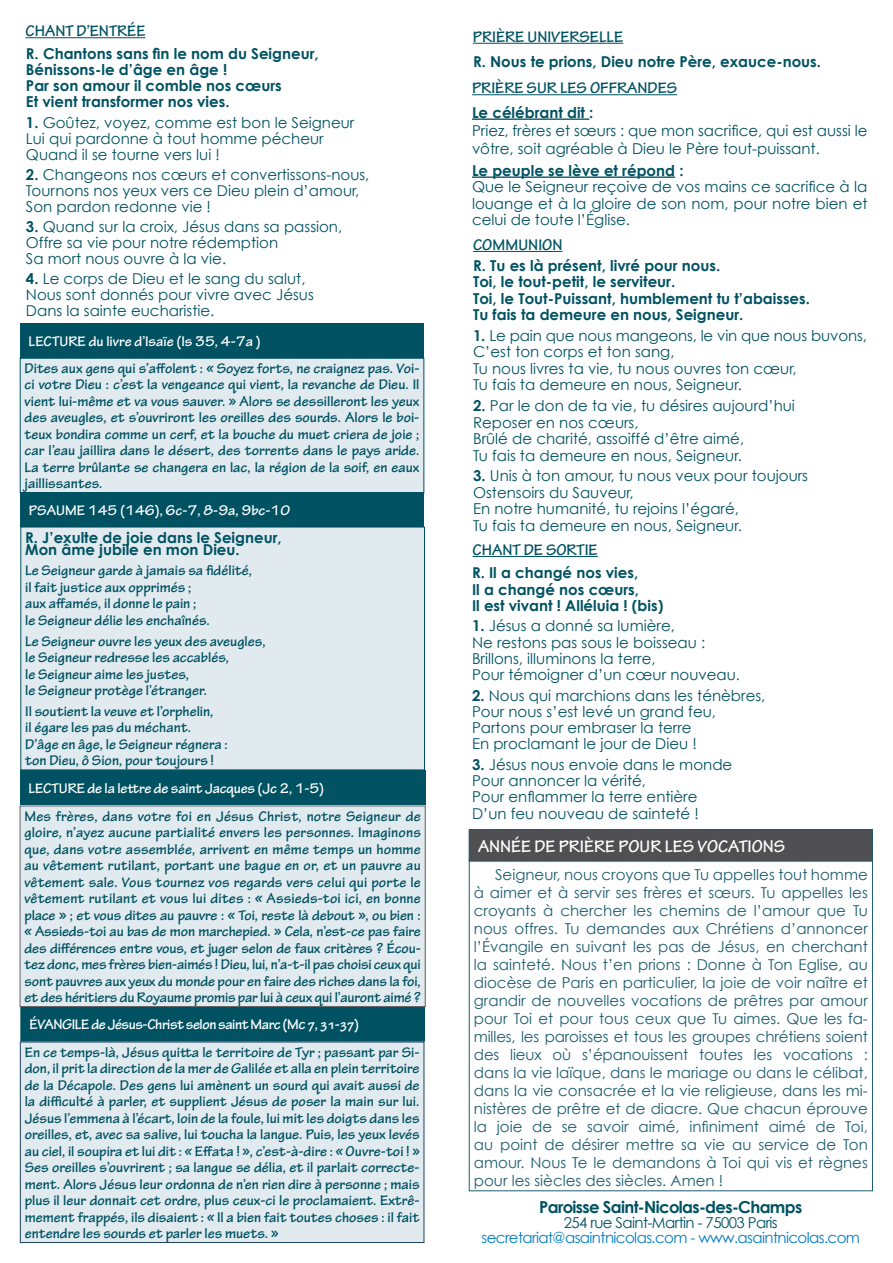
<style>
.page{position:relative;width:893px;height:1263px;background:#fff}
.page>*{position:absolute;margin:0;border:0;box-sizing:border-box;transform-origin:0 0}
.t1{font:700 18px "Tekton Pro";color:#fff}
.t2{font:700 16.5px "Tekton Pro";color:#005262}
.t3{font:700 16.5px "Century Gothic";letter-spacing:-.04em;color:#005262}
.t4{font:700 15px/16.5px "Tekton Pro";color:#005262;text-align:justify}
.t5{font:15px/16.5px "Century Gothic";color:#005262}
.t6{font:15px/18px "Century Gothic";color:#1d5d70;text-align:justify}
.t7{font:700 15px/16px "Century Gothic";color:#005262}
.t8{font:700 15px "Tekton Pro";letter-spacing:-.01em;color:#fff}
.t9{font:15px "Century Gothic";letter-spacing:-.04em;color:#007dc2}
.t10{font:700 15px "Tekton Pro";letter-spacing:-.03em;color:#fff}
.t11{font:15px "Century Gothic";letter-spacing:-.04em;color:#005262}
.s1{font-weight:700}
</style>
<div class="page">
<div style="left:20px;top:358px;width:404px;height:135px;background:#e1eaef"></div>
<div style="left:20px;top:358px;width:404px;height:135px;border:1px solid #005262"></div>
<div style="left:20px;top:324px;width:404px;height:34px;background:#005262"></div>
<div style="left:21px;top:527px;width:403px;height:243px;background:#e1eaef"></div>
<div style="left:20px;top:493px;width:404px;height:34px;background:#005262"></div>
<hr style="left:473px;top:43px;width:150px;height:1px;background:#005262">
<hr style="left:473px;top:556px;width:125px;height:1px;background:#005262">
<hr style="left:26px;top:37px;width:120px;height:1px;background:#005262">
<div style="left:21px;top:1007px;width:403px;height:34px;background:#005262"></div>
<div style="left:20px;top:1042px;width:404px;height:200px;background:#e1eaef"></div>
<div style="left:20px;top:1042px;width:404px;height:201px;border:1px solid #1b405b"></div>
<hr style="left:473px;top:251px;width:90px;height:1px;background:#005262">
<hr style="left:472px;top:118px;width:117px;height:2px;background:#005262">
<hr style="left:472px;top:176px;width:203px;height:2px;background:#005262">
<hr style="left:472px;top:94px;width:205px;height:1px;background:#005262">
<div style="left:469px;top:830px;width:403px;height:31px;background:#504f52"></div>
<div style="left:469px;top:829px;width:404px;height:32px;border:1px solid #1d5d70"></div>
<div style="left:20px;top:770px;width:406px;height:34px;background:#005262"></div>
<div style="left:20px;top:806px;width:405px;height:200px;background:#e1eaef"></div>
<div style="left:20px;top:806px;width:405px;height:201px;border:1px solid #626265"></div>
<p class="t2" style="left:26px;top:21px;width:122px">CHANT D’ENTRÉE</p>
<p class="t7" style="left:26px;top:46px;width:294px">R. Chantons sans fin le nom du Seigneur,<br>Bénissons-le d’âge en âge !<br>Par son amour il comble nos cœurs<br>Et vient transformer nos vies.</p>
<p class="t5" style="left:26px;top:114px;width:330px;line-height:16px"><span class="s1">1.</span> Goûtez, voyez, comme est bon le Seigneur<br>Lui qui pardonne à tout homme pécheur<br>Quand il se tourne vers lui !</p>
<p class="t5" style="left:26px;top:166px;width:345px;line-height:16px"><span class="s1">2.</span> Changeons nos cœurs et convertissons-nous,<br>Tournons nos yeux vers ce Dieu plein d’amour,<br>Son pardon redonne vie !</p>
<p class="t5" style="left:26px;top:218px;width:318px;line-height:16px"><span class="s1">3.</span> Quand sur la croix, Jésus dans sa passion,<br>Offre sa vie pour notre rédemption<br>Sa mort nous ouvre à la vie.</p>
<p class="t5" style="left:26px;top:271px;width:289px;line-height:16px"><span class="s1">4.</span> Le corps de Dieu et le sang du salut,<br>Nous sont donnés pour vivre avec Jésus<br>Dans la sainte eucharistie.</p>
<p class="t8" style="left:29px;top:332px;width:234px">LECTURE du livre d’Isaïe (Is 35, 4-7a )</p>
<p class="t4" style="left:25px;top:360px;width:396px">Dites aux gens qui s’affolent : « Soyez forts, ne craignez pas. Voi&shy;ci votre Dieu : c’est la vengeance qui vient, la revanche de Dieu. Il vient lui-même et va vous sauver. » Alors se dessilleront les yeux des aveugles, et s’ouvriront les oreilles des sourds. Alors le boi&shy;teux bondira comme un cerf, et la bouche du muet criera de joie ; car l’eau jaillira dans le désert, des torrents dans le pays aride.<br>La terre brûlante se changera en lac, la région de la soif, en eaux jaillissantes.</p>
<p class="t8" style="left:29px;top:501px;width:263px">PSAUME 145 (146), 6c-7, 8-9a, 9bc-10</p>
<p class="t7" style="left:25px;top:531px;width:258px;line-height:12px">R. J’exulte de joie dans le Seigneur,<br>Mon âme jubile en mon Dieu.</p>
<p class="t4" style="left:25px;top:563px;width:228px;text-align:left">Le Seigneur garde à jamais sa fidélité, il fait justice aux opprimés ;<br>aux affamés, il donne le pain ;<br>le Seigneur délie les enchaînés.</p>
<p class="t4" style="left:25px;top:633px;width:242px;text-align:left">Le Seigneur ouvre les yeux des aveugles, le Seigneur redresse les accablés,<br>le Seigneur aime les justes,<br>le Seigneur protège l’étranger.</p>
<p class="t4" style="left:25px;top:703px;width:204px;text-align:left">Il soutient la veuve et l’orphelin,<br>il égare les pas du méchant.<br>D’âge en âge, le Seigneur régnera : ton Dieu, ô Sion, pour toujours !</p>
<p class="t8" style="left:29px;top:779px;width:297px">LECTURE de la lettre de saint Jacques (Jc 2, 1-5)</p>
<p class="t4" style="left:24px;top:808px;width:398px">Mes frères, dans votre foi en Jésus Christ, notre Seigneur de gloire, n’ayez aucune partialité envers les personnes. Imaginons que, dans votre assemblée, arrivent en même temps un homme au vêtement rutilant, portant une bague en or, et un pauvre au vêtement sale. Vous tournez vos regards vers celui qui porte le vêtement rutilant et vous lui dites : « Assieds-toi ici, en bonne place » ; et vous dites au pauvre : « Toi, reste là debout », ou bien : « Assieds-toi au bas de mon marchepied. » Cela, n’est-ce pas faire des différences entre vous, et juger selon de faux critères ? Écou&shy;tez donc, mes frères bien-aimés ! Dieu, lui, n’a-t-il pas choisi ceux qui sont pauvres aux yeux du monde pour en faire des riches dans la foi, et des héritiers du Royaume promis par lui à ceux qui l’auront aimé ?</p>
<p class="t10" style="left:29px;top:1016px;width:331px">ÉVANGILE de Jésus-Christ selon saint Marc (Mc 7, 31-37)</p>
<p class="t4" style="left:25px;top:1044px;width:396px">En ce temps-là, Jésus quitta le territoire de Tyr ; passant par Si&shy;don, il prit la direction de la mer de Galilée et alla en plein territoire de la Décapole. Des gens lui amènent un sourd qui avait aussi de la difficulté à parler, et supplient Jésus de poser la main sur lui.<br>Jésus l’emmena à l’écart, loin de la foule, lui mit les doigts dans les oreilles, et, avec sa salive, lui toucha la langue. Puis, les yeux levés au ciel, il soupira et lui dit : « Effata ! », c’est-à-dire : « Ouvre-toi ! » Ses oreilles s’ouvrirent ; sa langue se délia, et il parlait correcte&shy;ment. Alors Jésus leur ordonna de n’en rien dire à personne ; mais plus il leur donnait cet ordre, plus ceux-ci le proclamaient. Extrê&shy;mement frappés, ils disaient : « Il a bien fait toutes choses : il fait entendre les sourds et parler les muets. »</p>
<p class="t2" style="left:473px;top:27px;width:152px">PRIÈRE UNIVERSELLE</p>
<p class="t7" style="left:473px;top:53px;width:349px">R. Nous te prions, Dieu notre Père, exauce-nous.</p>
<p class="t2" style="left:472px;top:78px;width:207px">PRIÈRE SUR LES OFFRANDES</p>
<p class="t7" style="left:472px;top:104px;width:123px">Le célébrant dit :</p>
<p class="t5" style="left:472px;top:121px;width:397px;line-height:18px">Priez, frères et sœurs : que mon sacrifice, qui est aussi le vôtre, soit agréable à Dieu le Père tout-puissant.</p>
<p class="t7" style="left:472px;top:162px;width:213px">Le peuple se lève et répond :</p>
<p class="t5" style="left:472px;top:178px;width:397px;text-align:justify">Que le Seigneur reçoive de vos mains ce sacrifice à la louange et à la gloire de son nom, pour notre bien et celui de toute l’Église.</p>
<p class="t2" style="left:473px;top:235px;width:91px">COMMUNION</p>
<p class="t7" style="left:473px;top:257px;width:338px;line-height:16.5px">R. Tu es là présent, livré pour nous.<br>Toi, le tout-petit, le serviteur.<br>Toi, le Tout-Puissant, humblement tu t’abaisses.<br>Tu fais ta demeure en nous, Seigneur.</p>
<p class="t5" style="left:473px;top:327px;width:395px"><span class="s1">1.</span> Le pain que nous mangeons, le vin que nous buvons, C’est ton corps et ton sang,<br>Tu nous livres ta vie, tu nous ouvres ton cœur,<br>Tu fais ta demeure en nous, Seigneur.</p>
<p class="t5" style="left:473px;top:397px;width:323px"><span class="s1">2.</span> Par le don de ta vie, tu désires aujourd’hui Reposer en nos cœurs,<br>Brûlé de charité, assoiffé d’être aimé,<br>Tu fais ta demeure en nous, Seigneur.</p>
<p class="t5" style="left:473px;top:467px;width:337px"><span class="s1">3.</span> Unis à ton amour, tu nous veux pour toujours Ostensoirs du Sauveur,<br>En notre humanité, tu rejoins l’égaré,<br>Tu fais ta demeure en nous, Seigneur.</p>
<p class="t2" style="left:473px;top:540px;width:127px">CHANT DE SORTIE</p>
<p class="t7" style="left:472px;top:564px;width:193px">R. Il a changé nos vies,<br>Il a changé nos cœurs,<br>Il est vivant ! Alléluia ! (bis)</p>
<p class="t5" style="left:472px;top:618px;width:270px"><span class="s1">1.</span> Jésus a donné sa lumière,<br>Ne restons pas sous le boisseau :<br>Brillons, illuminons la terre,<br>Pour témoigner d’un cœur nouveau.</p>
<p class="t5" style="left:472px;top:687px;width:295px"><span class="s1">2.</span> Nous qui marchions dans les ténèbres, Pour nous s’est levé un grand feu, Partons pour embraser la terre<br>En proclamant le jour de Dieu !</p>
<p class="t5" style="left:472px;top:756px;width:262px"><span class="s1">3.</span> Jésus nous envoie dans le monde<br>Pour annoncer la vérité,<br>Pour enflammer la terre entière<br>D’un feu nouveau de sainteté !</p>
<p class="t1" style="left:478px;top:835px;width:309px">ANNÉE DE PRIÈRE POUR LES VOCATIONS</p>
<p class="t6" style="left:474px;top:865px;width:395px;text-indent:21px">Seigneur, nous croyons que Tu appelles tout homme à aimer et à servir ses frères et sœurs. Tu appelles les croyants à chercher les chemins de l’amour que Tu nous offres. Tu demandes aux Chrétiens d’annoncer l’Évangile en suivant les pas de Jésus, en cherchant la sainteté. Nous t’en prions : Donne à Ton Eglise, au diocèse de Paris en particulier, la joie de voir naître et grandir de nouvelles vocations de prêtres par amour pour Toi et pour tous ceux que Tu aimes. Que les fa&shy;milles, les paroisses et tous les groupes chrétiens soient des lieux où s’épanouissent toutes les vocations : dans la vie laïque, dans le mariage ou dans le célibat, dans la vie consacrée et la vie religieuse, dans les mi&shy;nistères de prêtre et de diacre. Que chacun éprouve la joie de se savoir aimé, infiniment aimé de Toi, au point de désirer mettre sa vie au service de Ton amour. Nous Te le demandons à Toi qui vis et règnes pour les siècles des siècles. Amen !</p>
<p class="t3" style="left:539px;top:1197px;width:265px">Paroisse Saint-Nicolas-des-Champs</p>
<p class="t11" style="left:564px;top:1213px;width:215px">254 rue Saint-Martin - 75003 Paris</p>
<p class="t9" style="left:482px;top:1228px;width:380px">secretariat@asaintnicolas.com - www.asaintnicolas.com</p>
</div>
